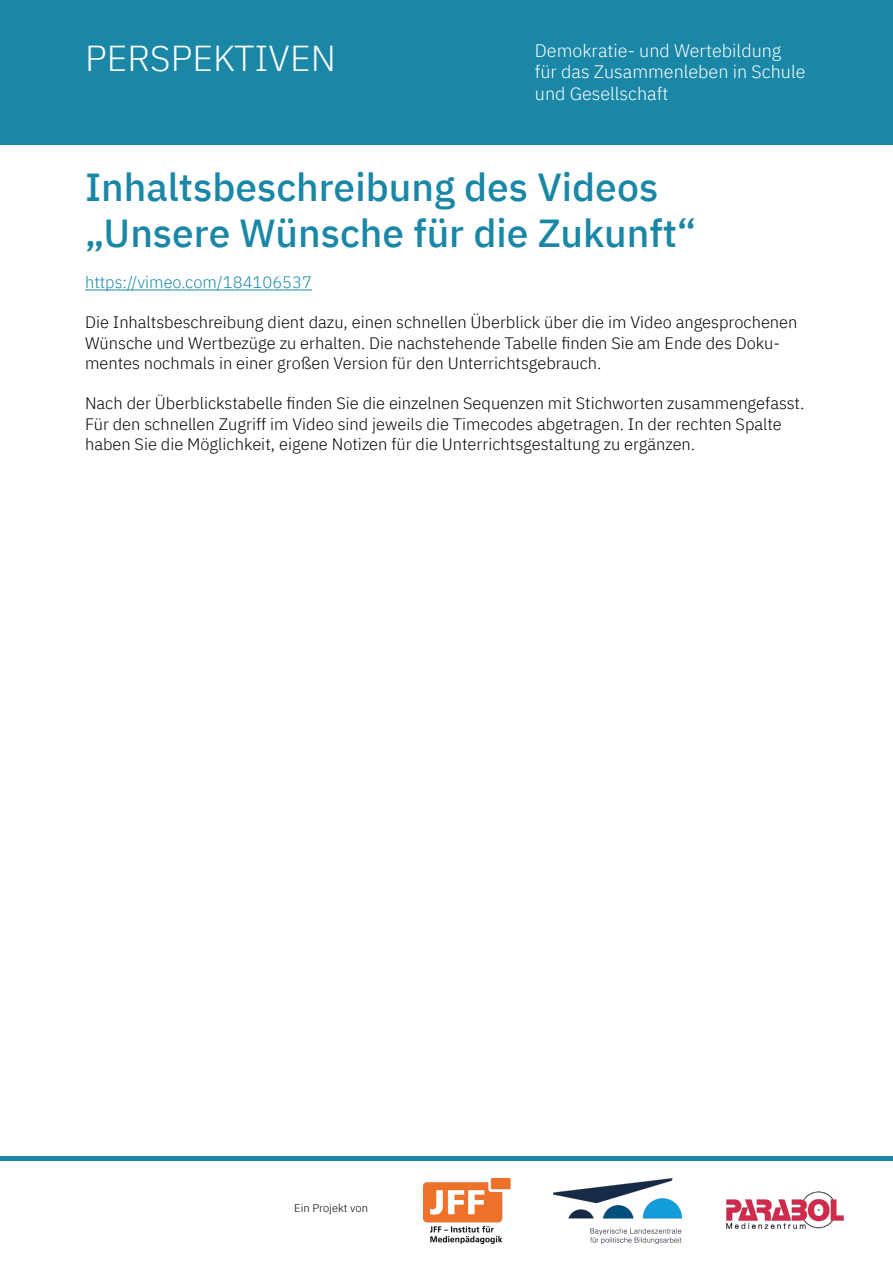
<style>
.page{position:relative;width:893px;height:1263px;background:#fff}
.page>*{position:absolute;margin:0;border:0;box-sizing:border-box;transform-origin:0 0}
.Titel{font:500 39px/46.8px "IBM Plex Sans";color:#1a87a7}
.t1{font:300 36px "IBM Plex Sans";color:#fff}
.t2{font:300 18px/21.6px "IBM Plex Sans";color:#fff}
.Fließtext{font:300 16.5px/20.2px "IBM Plex Sans";color:#000}
.Fließtext-2{font:300 16.5px "IBM Plex Sans";color:#1a87a7}
.t3{font:300 11.25px "IBM Plex Sans";color:#000}
</style>
<div class="page">
<div style="left:0;top:0;width:893px;height:145px;background:#1a87a7"></div>
<hr style="left:0;top:1157px;width:893px;height:4px;background:#1a87a7">
<img style="left:554px;top:1179px;width:127px;height:64px">
<img style="left:423px;top:1179px;width:88px;height:64px">
<img style="left:726px;top:1191px;width:118px;height:38px">
<hr style="left:85px;top:290px;width:227px;height:1px;background:#1a87a7">
<h2 class="t1" style="left:85px;top:31px;width:252px">PERSPEKTIVEN</h2>
<p class="t2" style="left:535px;top:38px;width:272px">Demokratie- und Wertebildung für das Zusammenleben in Schule und Gesellschaft</p>
<p class="Titel" style="left:85px;top:160px;width:613px">Inhaltsbeschreibung des Videos „Unsere Wünsche für die Zukunft“</p>
<p class="Fließtext-2" style="left:85px;top:270px;width:228px">https://vimeo.com/184106537</p>
<p class="Fließtext" style="left:85px;top:311px;width:714px">Die Inhaltsbeschreibung dient dazu, einen schnellen Überblick über die im Video angesprochenen<br>Wünsche und Wertbezüge zu erhalten. Die nachstehende Tabelle finden Sie am Ende des Doku&shy;mentes nochmals in einer großen Version für den Unterrichtsgebrauch.</p>
<p class="Fließtext" style="left:85px;top:392px;width:721px">Nach der Überblickstabelle finden Sie die einzelnen Sequenzen mit Stichworten zusammengefasst.<br>Für den schnellen Zugriff im Video sind jeweils die Timecodes abgetragen. In der rechten Spalte haben Sie die Möglichkeit, eigene Notizen für die Unterrichtsgestaltung zu ergänzen.</p>
<p class="t3" style="left:294px;top:1199px;width:75px">Ein Projekt von</p>
</div>
